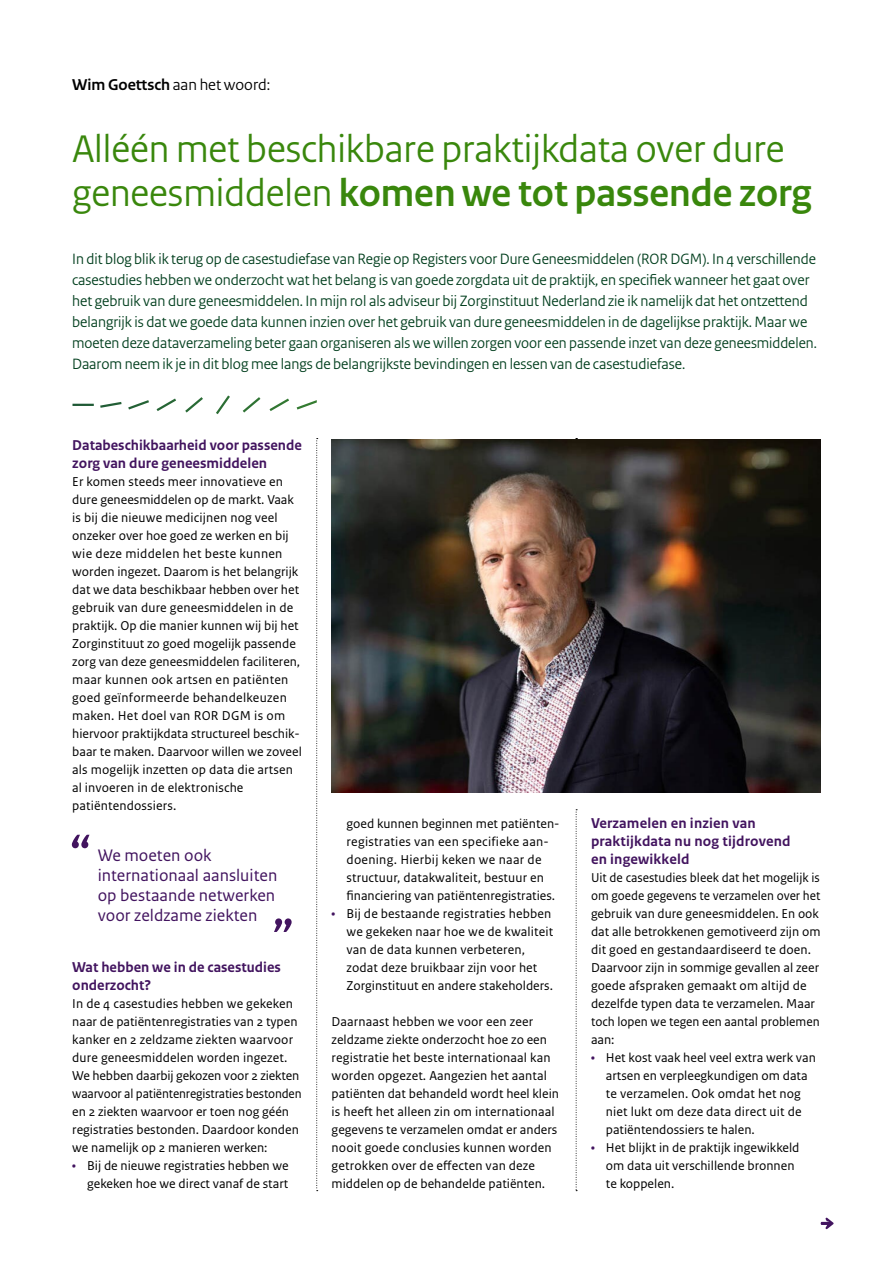
<style>
.page{position:relative;width:893px;height:1263px;background:#fff}
.page>*{position:absolute;margin:0;border:0;box-sizing:border-box;transform-origin:0 0}
.t1{font:59.4px "Rijksoverheid Sans Text";color:#42145f}
.t2{font:40.5px/43.5px "Rijksoverheid Sans Heading";color:#39870c}
.t3{font:17.55px/20.1px "Rijksoverheid Sans Text";color:#42145f}
.t4{font:16.5px "Rijksoverheid Sans Heading";color:#000}
.t5{font:15.75px/21px "Rijksoverheid Sans Heading";color:#003e1d}
.t6{font:700 15px/18px "Rijksoverheid Sans Text";color:#42145f}
.t7{font:13.5px/18px "Rijksoverheid Sans Text";color:#000}
.s1{font-weight:700}
.s2{font-weight:700;color:#42145f}
</style>
<div class="page">
<svg style="left:316px;top:438px;width:2px;height:753px"></svg>
<svg style="left:576px;top:809px;width:1px;height:382px"></svg>
<svg style="left:72px;top:395px;width:245px;height:19px"></svg>
<img style="left:332px;top:439px;width:488px;height:353px">
<svg style="left:821px;top:1218px;width:12px;height:11px"></svg>
<p class="t4" style="left:72px;top:75px;width:200px"><span class="s1">Wim Goettsch</span> aan het woord:</p>
<h2 class="t2" style="left:72px;top:128px;width:741px">Alléén met beschikbare praktijkdata over dure geneesmiddelen <span class="s1">komen we tot passende zorg</span></h2>
<p class="t5" style="left:72px;top:249px;width:746px">In dit blog blik ik terug op de casestudiefase van Regie op Registers voor Dure Geneesmiddelen (ROR DGM). In 4 verschillende casestudies hebben we onderzocht wat het belang is van goede zorgdata uit de praktijk, en specifiek wanneer het gaat over het gebruik van dure geneesmiddelen. In mijn rol als adviseur bij Zorginstituut Nederland zie ik namelijk dat het ontzettend belangrijk is dat we goede data kunnen inzien over het gebruik van dure geneesmiddelen in de dagelijkse praktijk. Maar we moeten deze dataverzameling beter gaan organiseren als we willen zorgen voor een passende inzet van deze geneesmiddelen.<br>Daarom neem ik je in dit blog mee langs de belangrijkste bevindingen en lessen van de casestudiefase.</p>
<p class="t6" style="left:72px;top:437px;width:231px">Databeschikbaarheid voor passende zorg van dure geneesmiddelen</p>
<p class="t7" style="left:72px;top:473px;width:231px">Er komen steeds meer innovatieve en dure geneesmiddelen op de markt. Vaak is bij die nieuwe medicijnen nog veel onzeker over hoe goed ze werken en bij wie deze middelen het beste kunnen worden ingezet. Daarom is het belangrijk dat we data beschikbaar hebben over het gebruik van dure geneesmiddelen in de praktijk. Op die manier kunnen wij bij het Zorginstituut zo goed mogelijk passende zorg van deze geneesmiddelen faciliteren, maar kunnen ook artsen en patiënten goed geïnformeerde behandelkeuzen maken. Het doel van ROR DGM is om hiervoor praktijkdata structureel beschik&shy;baar te maken. Daarvoor willen we zoveel als mogelijk inzetten op data die artsen al invoeren in de elektronische patiëntendossiers.</p>
<h1 class="t1" style="left:68px;top:823px;width:26px">“</h1>
<p class="t3" style="left:98px;top:845px;width:181px">We moeten ook internationaal aansluiten op bestaande netwerken voor zeldzame ziekten</p>
<h1 class="t1" style="left:271px;top:906px;width:26px">”</h1>
<p class="t6" style="left:72px;top:959px;width:210px">Wat hebben we in de casestudies onderzocht?</p>
<p class="t7" style="left:72px;top:995px;width:231px">In de 4 casestudies hebben we gekeken naar de patiëntenregistraties van 2 typen kanker en 2 zeldzame ziekten waarvoor dure geneesmiddelen worden ingezet.<br>We hebben daarbij gekozen voor 2 ziekten waarvoor al patiëntenregistraties bestonden en 2 ziekten waarvoor er toen nog géén registraties bestonden. Daardoor konden we namelijk op 2 manieren werken:</p>
<p class="t7" style="left:72px;top:1157px;width:218px;text-align:right"><span class="s2">•</span> Bij de nieuwe registraties hebben we gekeken hoe we direct vanaf de start</p>
<p class="t7" style="left:346px;top:815px;width:214px">goed kunnen beginnen met patiënten&shy;registraties van een specifieke aan&shy;doening. Hierbij keken we naar de structuur, datakwaliteit, bestuur en financiering van patiëntenregistraties.</p>
<p class="t7" style="left:346px;top:905px;width:208px;text-indent:-15px"><span class="s2">•</span> Bij de bestaande registraties hebben we gekeken naar hoe we de kwaliteit van de data kunnen verbeteren, zodat deze bruikbaar zijn voor het Zorginstituut en andere stakeholders.</p>
<p class="t7" style="left:332px;top:1013px;width:229px">Daarnaast hebben we voor een zeer zeldzame ziekte onderzocht hoe zo een registratie het beste internationaal kan worden opgezet. Aangezien het aantal patiënten dat behandeld wordt heel klein is heeft het alleen zin om internationaal gegevens te verzamelen omdat er anders nooit goede conclusies kunnen worden getrokken over de effecten van deze middelen op de behandelde patiënten.</p>
<p class="t6" style="left:591px;top:815px;width:201px">Verzamelen en inzien van praktijkdata nu nog tijdrovend en ingewikkeld</p>
<p class="t7" style="left:591px;top:869px;width:231px">Uit de casestudies bleek dat het mogelijk is om goede gegevens te verzamelen over het gebruik van dure geneesmiddelen. En ook dat alle betrokkenen gemotiveerd zijn om dit goed en gestandaardiseerd te doen.<br>Daarvoor zijn in sommige gevallen al zeer goede afspraken gemaakt om altijd de dezelfde typen data te verzamelen. Maar toch lopen we tegen een aantal problemen aan:</p>
<p class="t7" style="left:606px;top:1049px;width:212px;text-indent:-15px"><span class="s2">•</span> Het kost vaak heel veel extra werk van artsen en verpleegkundigen om data te verzamelen. Ook omdat het nog niet lukt om deze data direct uit de patiëntendossiers te halen.</p>
<p class="t7" style="left:606px;top:1139px;width:195px;text-indent:-15px"><span class="s2">•</span> Het blijkt in de praktijk ingewikkeld om data uit verschillende bronnen te koppelen.</p>
</div>
